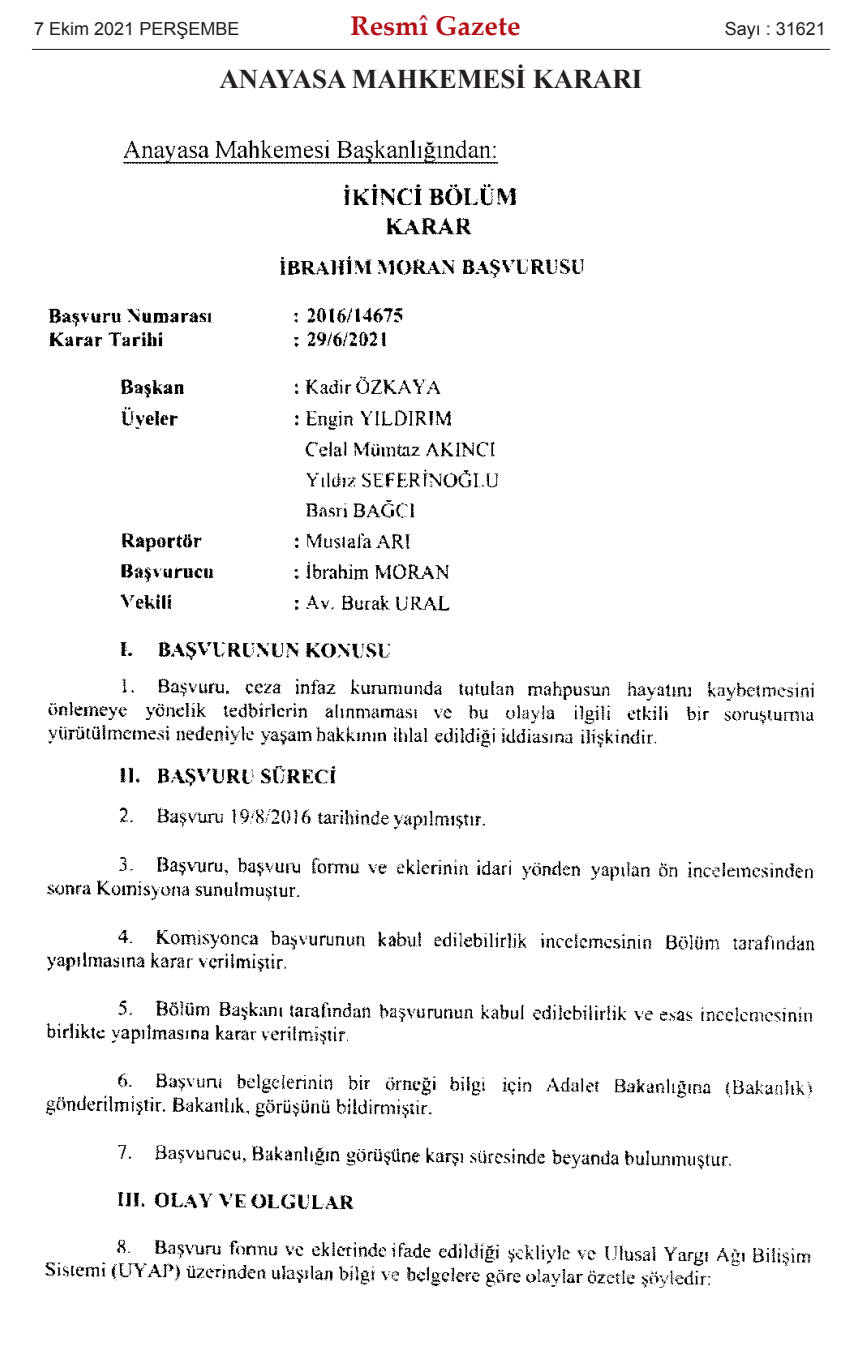
<style>
.page{position:relative;width:862px;height:1353px;background:#fff}
.page>*{position:absolute;margin:0;border:0;box-sizing:border-box;transform-origin:0 0}
.t1{font:700 27px "Times New Roman";color:#231f20}
.t2{font:700 27px "Palatino Linotype";color:#b40e16}
.t3{font:18px "Arial";color:#231f20}
</style>
<div class="page">
<img style="left:45px;top:140px;width:770px;height:1148px">
<hr style="left:32px;top:49px;width:797px;height:1px;background:#231f20">
<p class="t3" style="left:34px;top:18px;width:207px">7 Ekim 2021 PERŞEMBE</p>
<h1 class="t2" style="left:350px;top:15px;width:171px">Resmî Gazete</h1>
<p class="t3" style="left:724px;top:18px;width:103px">Sayı : 31621</p>
<h1 class="t1" style="left:219px;top:64px;width:424px">ANAYASA MAHKEMESİ KARARI</h1>
</div>
